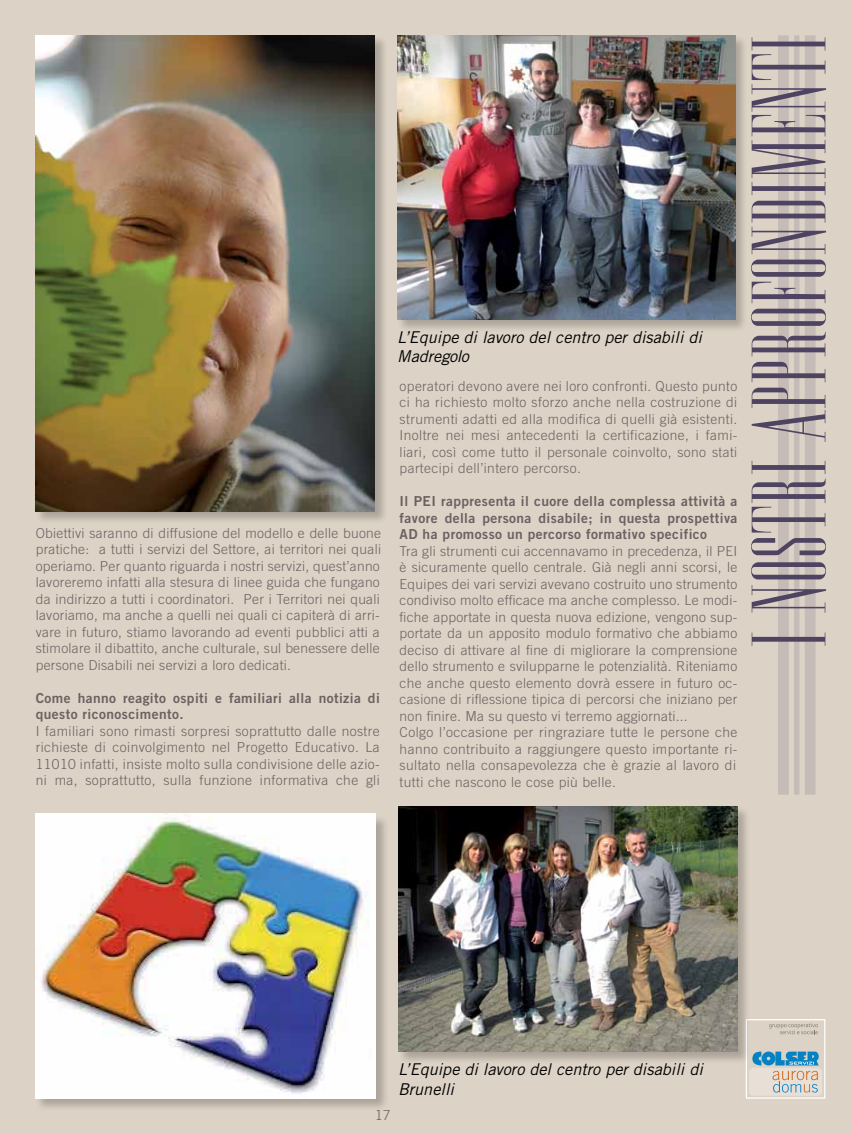
<style>
.page{position:relative;width:851px;height:1134px;background:#fff}
.page>*{position:absolute;margin:0;border:0;box-sizing:border-box;transform-origin:0 0}
.t1{font:94.88px "Edition";color:#4e4361;scale:1.18 1}
.t2{font:italic 16.25px/19.5px "Trade Gothic";color:#000}
.t3{font:300 13.75px/16.5px "Trade Gothic";letter-spacing:.02em;color:#6c6162;text-align:justify}
.t4{font:13.75px/16.5px "Trade Gothic Bold Two";letter-spacing:.03em;color:#6c6162}
</style>
<div class="page">
<div style="left:0;top:0;width:850px;height:1134px;background:#dcd2c5"></div>
<div style="left:804px;top:35px;width:11px;height:760px;background:#c5bbb7"></div>
<div style="left:794px;top:35px;width:5px;height:760px;background:#c5bbb7"></div>
<div style="left:777px;top:35px;width:11px;height:760px;background:#c5bbb7"></div>
<div style="left:745px;top:1019px;width:80px;height:80px;border:1px solid #fff"></div>
<div style="left:749px;top:1068px;width:72px;height:28px;background:#e8e0d6;border-radius:4px"></div>
<svg style="left:752px;top:1051px;width:66px;height:41px"></svg>
<svg style="left:769px;top:1023px;width:48px;height:11px"></svg>
<div style="left:35px;top:35px;width:353px;height:489px;background:#000;opacity:.22"></div>
<img style="left:35px;top:35px;width:340px;height:476px">
<div style="left:35px;top:814px;width:354px;height:297px;background:#000;opacity:.22"></div>
<img style="left:35px;top:814px;width:341px;height:284px">
<div style="left:396px;top:35px;width:352px;height:297px;background:#000;opacity:.22"></div>
<img style="left:397px;top:35px;width:338px;height:284px">
<div style="left:397px;top:806px;width:353px;height:259px;background:#000;opacity:.22"></div>
<img style="left:398px;top:806px;width:339px;height:245px">
<p class="t3" style="left:36px;top:524px;width:346px">Obiettivi saranno di diffusione del modello e delle buone pratiche: a tutti i servizi del Settore, ai territori nei quali operiamo. Per quanto riguarda i nostri servizi, quest’anno lavoreremo infatti alla stesura di linee guida che fungano da indirizzo a tutti i coordinatori. Per i Territori nei quali lavoriamo, ma anche a quelli nei quali ci capiterà di arri&shy;vare in futuro, stiamo lavorando ad eventi pubblici atti a stimolare il dibattito, anche culturale, sul benessere delle persone Disabili nei servizi a loro dedicati.</p>
<p class="t4" style="left:36px;top:689px;width:345px">Come hanno reagito ospiti e familiari alla notizia di questo riconoscimento.</p>
<p class="t3" style="left:36px;top:722px;width:345px">I familiari sono rimasti sorpresi soprattutto dalle nostre richieste di coinvolgimento nel Progetto Educativo. La 11010 infatti, insiste molto sulla condivisione delle azio&shy;ni ma, soprattutto, sulla funzione informativa che gli</p>
<p class="t2" style="left:397px;top:327px;width:306px">L’Equipe di lavoro del centro per disabili di<br>Madregolo</p>
<p class="t3" style="left:399px;top:377px;width:339px">operatori devono avere nei loro confronti. Questo punto ci ha richiesto molto sforzo anche nella costruzione di strumenti adatti ed alla modifica di quelli già esistenti.<br>Inoltre nei mesi antecedenti la certificazione, i fami&shy;liari, così come tutto il personale coinvolto, sono stati partecipi dell’intero percorso.</p>
<p class="t4" style="left:399px;top:493px;width:339px;text-align:justify">Il PEI rappresenta il cuore della complessa attività a favore della persona disabile; in questa prospettiva AD ha promosso un percorso formativo specifico</p>
<p class="t3" style="left:399px;top:542px;width:339px;text-align:left">Tra gli strumenti cui accennavamo in precedenza, il PEI è sicuramente quello centrale. Già negli anni scorsi, le Equipes dei vari servizi avevano costruito uno strumento condiviso molto efficace ma anche complesso. Le modi&shy;fiche apportate in questa nuova edizione, vengono sup&shy;portate da un apposito modulo formativo che abbiamo deciso di attivare al fine di migliorare la comprensione dello strumento e svilupparne le potenzialità. Riteniamo che anche questo elemento dovrà essere in futuro oc&shy;casione di riflessione tipica di percorsi che iniziano per non finire. Ma su questo vi terremo aggiornati...<br>Colgo l’occasione per ringraziare tutte le persone che hanno contribuito a raggiungere questo importante ri&shy;sultato nella consapevolezza che è grazie al lavoro di tutti che nascono le cose più belle.</p>
<h1 class="t1" style="left:737px;top:648px;width:520px;rotate:-90deg">i nostri approfondimenti</h1>
<p class="t3" style="left:375px;top:1107px;width:17px">17</p>
<p class="t2" style="left:398px;top:1059px;width:306px">L’Equipe di lavoro del centro per disabili di<br>Brunelli</p>
</div>
